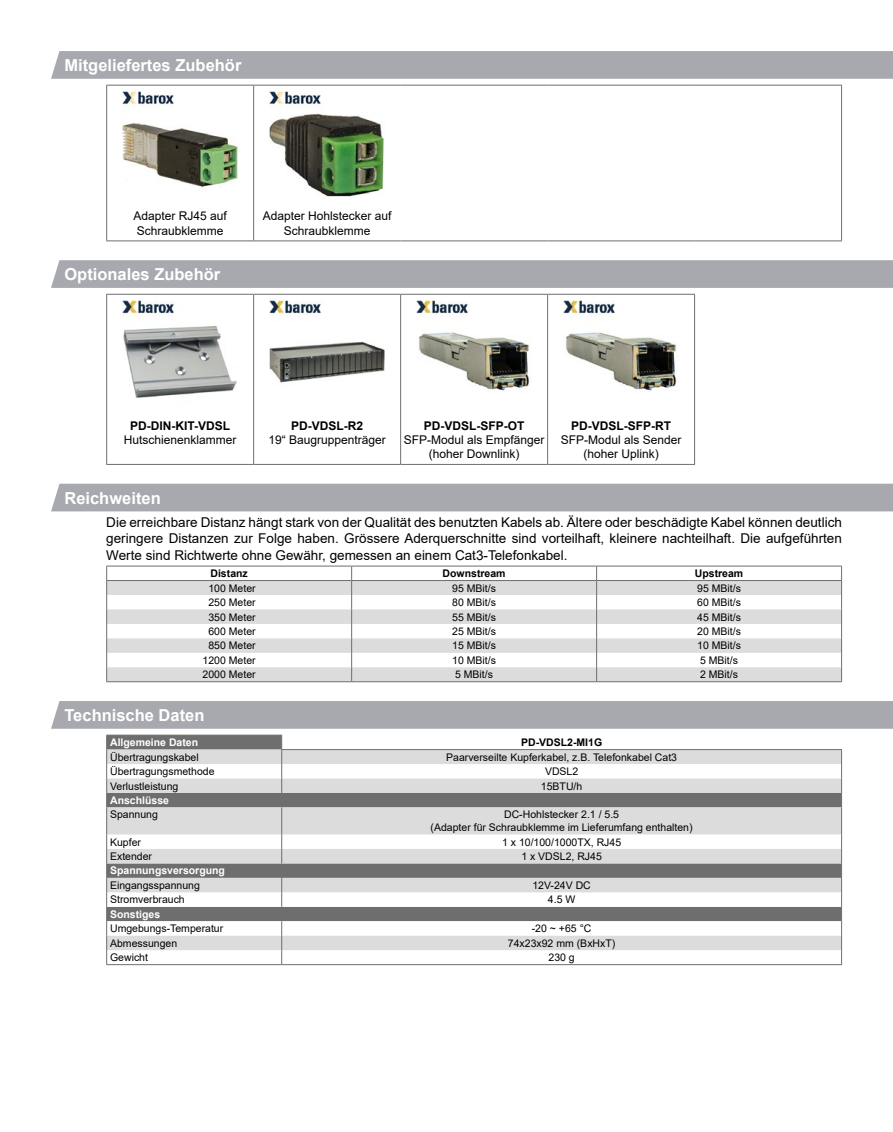
<style>
.page{position:relative;width:893px;height:1132px;background:#fff}
.page>*{position:absolute;margin:0;border:0;box-sizing:border-box;transform-origin:0 0}
.t1{font:700 16.5px "Arial";color:#fff}
.t2{font:13.5px/16.2px "Arial";color:#000;text-align:justify}
.t3{font:12px/14.4px "Arial";color:#000;text-align:center}
.t4{font:700 12px "Arial";color:#000}
.t5{font:10.5px/12.6px "Arial";color:#000;text-align:center}
.t6{font:700 10.5px "Arial";color:#fff}
.t7{font:700 10.5px "Arial";color:#000}
</style>
<div class="page">
<div style="left:51px;top:51px;width:842px;height:28px;background:#a8a9af"></div>
<hr style="left:106px;top:85px;width:148px;height:1px;background:#6e6e6e">
<hr style="left:106px;top:85px;width:1px;height:155px;background:#6e6e6e">
<hr style="left:254px;top:85px;width:147px;height:1px;background:#6e6e6e">
<hr style="left:253px;top:85px;width:1px;height:155px;background:#6e6e6e">
<hr style="left:401px;top:85px;width:147px;height:1px;background:#6e6e6e">
<hr style="left:548px;top:85px;width:147px;height:1px;background:#6e6e6e">
<hr style="left:695px;top:85px;width:147px;height:1px;background:#6e6e6e">
<hr style="left:841px;top:85px;width:1px;height:155px;background:#6e6e6e">
<hr style="left:106px;top:240px;width:148px;height:1px;background:#6e6e6e">
<hr style="left:254px;top:240px;width:147px;height:1px;background:#6e6e6e">
<hr style="left:401px;top:240px;width:147px;height:1px;background:#6e6e6e">
<hr style="left:548px;top:240px;width:147px;height:1px;background:#6e6e6e">
<hr style="left:695px;top:240px;width:147px;height:1px;background:#6e6e6e">
<img style="left:123px;top:91px;width:115px;height:97px">
<img style="left:270px;top:91px;width:115px;height:106px">
<div style="left:51px;top:260px;width:842px;height:28px;background:#a8a9af"></div>
<hr style="left:106px;top:294px;width:148px;height:1px;background:#6e6e6e">
<hr style="left:106px;top:294px;width:1px;height:170px;background:#6e6e6e">
<hr style="left:254px;top:294px;width:147px;height:1px;background:#6e6e6e">
<hr style="left:253px;top:294px;width:1px;height:170px;background:#6e6e6e">
<hr style="left:401px;top:294px;width:147px;height:1px;background:#6e6e6e">
<hr style="left:400px;top:294px;width:1px;height:170px;background:#6e6e6e">
<hr style="left:548px;top:294px;width:147px;height:1px;background:#6e6e6e">
<hr style="left:547px;top:294px;width:1px;height:170px;background:#6e6e6e">
<hr style="left:694px;top:294px;width:1px;height:170px;background:#6e6e6e">
<hr style="left:106px;top:464px;width:148px;height:1px;background:#6e6e6e">
<hr style="left:254px;top:464px;width:147px;height:1px;background:#6e6e6e">
<hr style="left:401px;top:464px;width:147px;height:1px;background:#6e6e6e">
<hr style="left:548px;top:464px;width:147px;height:1px;background:#6e6e6e">
<img style="left:123px;top:300px;width:114px;height:98px">
<img style="left:270px;top:300px;width:115px;height:83px">
<img style="left:417px;top:300px;width:113px;height:91px">
<img style="left:564px;top:300px;width:113px;height:91px">
<div style="left:51px;top:483px;width:842px;height:28px;background:#a8a9af"></div>
<svg style="left:107px;top:566px;width:734px;height:14px"></svg>
<svg style="left:107px;top:581px;width:734px;height:100px;fill:#dcdcdc"></svg>
<hr style="left:106px;top:580px;width:246px;height:1px;background:#6e6e6e">
<hr style="left:352px;top:580px;width:245px;height:1px;background:#6e6e6e">
<hr style="left:597px;top:580px;width:245px;height:1px;background:#6e6e6e">
<hr style="left:106px;top:565px;width:246px;height:1px;background:#6e6e6e">
<hr style="left:352px;top:565px;width:245px;height:1px;background:#6e6e6e">
<hr style="left:597px;top:565px;width:245px;height:1px;background:#6e6e6e">
<svg style="left:106px;top:566px;width:1px;height:115px"></svg>
<svg style="left:351px;top:566px;width:1px;height:115px"></svg>
<svg style="left:596px;top:566px;width:1px;height:115px"></svg>
<svg style="left:841px;top:566px;width:1px;height:115px"></svg>
<hr style="left:106px;top:681px;width:246px;height:1px;background:#6e6e6e">
<hr style="left:352px;top:681px;width:245px;height:1px;background:#6e6e6e">
<hr style="left:597px;top:681px;width:245px;height:1px;background:#6e6e6e">
<div style="left:51px;top:701px;width:842px;height:27px;background:#a8a9af"></div>
<svg style="left:107px;top:735px;width:734px;height:228px"></svg>
<svg style="left:107px;top:749px;width:734px;height:200px;fill:#dcdcdc"></svg>
<hr style="left:106px;top:734px;width:176px;height:1px;background:#6e6e6e">
<svg style="left:106px;top:735px;width:1px;height:228px"></svg>
<hr style="left:106px;top:963px;width:176px;height:1px;background:#6e6e6e">
<hr style="left:281px;top:749px;width:561px;height:1px;background:#6e6e6e">
<svg style="left:281px;top:735px;width:1px;height:57px"></svg>
<svg style="left:281px;top:807px;width:1px;height:56px"></svg>
<svg style="left:281px;top:877px;width:1px;height:29px"></svg>
<svg style="left:281px;top:920px;width:1px;height:43px"></svg>
<svg style="left:841px;top:749px;width:1px;height:214px"></svg>
<hr style="left:282px;top:963px;width:560px;height:1px;background:#6e6e6e">
<h1 class="t1" style="left:64px;top:54px;width:178px">Mitgeliefertes Zubehör</h1>
<p class="t3" style="left:133px;top:209px;width:95px;text-align:left">Adapter RJ45 auf<br>Schraubklemme</p>
<p class="t3" style="left:263px;top:209px;width:130px">Adapter Hohlstecker auf<br>Schraubklemme</p>
<h1 class="t1" style="left:64px;top:263px;width:157px">Optionales Zubehör</h1>
<p class="t4" style="left:130px;top:417px;width:101px">PD-DIN-KIT-VDSL</p>
<p class="t3" style="left:124px;top:432px;width:114px">Hutschienenklammer</p>
<p class="t4" style="left:291px;top:417px;width:73px">PD-VDSL-R2</p>
<p class="t3" style="left:268px;top:432px;width:119px">19“ Baugruppenträger</p>
<p class="t4" style="left:424px;top:417px;width:102px">PD-VDSL-SFP-OT</p>
<p class="t3" style="left:404px;top:432px;width:142px">SFP-Modul als Empfänger (hoher Downlink)</p>
<p class="t4" style="left:571px;top:417px;width:101px">PD-VDSL-SFP-RT</p>
<p class="t3" style="left:561px;top:432px;width:122px">SFP-Modul als Sender (hoher Uplink)</p>
<h1 class="t1" style="left:64px;top:486px;width:98px">Reichweiten</h1>
<p class="t2" style="left:106px;top:514px;width:737px">Die erreichbare Distanz hängt stark von der Qualität des benutzten Kabels ab. Ältere oder beschädigte Kabel können deutlich geringere Distanzen zur Folge haben. Grössere Aderquerschnitte sind vorteilhaft, kleinere nachteilhaft. Die aufgeführten Werte sind Richtwerte ohne Gewähr, gemessen an einem Cat3-Telefonkabel.</p>
<p class="t7" style="left:210px;top:566px;width:39px">Distanz</p>
<p class="t7" style="left:443px;top:566px;width:65px">Downstream</p>
<p class="t7" style="left:695px;top:566px;width:50px">Upstream</p>
<p class="t5" style="left:208px;top:581px;width:49px">100 Meter</p>
<p class="t5" style="left:452px;top:581px;width:45px">95 MBit/s</p>
<p class="t5" style="left:697px;top:581px;width:45px">95 MBit/s</p>
<p class="t5" style="left:208px;top:595px;width:49px">250 Meter</p>
<p class="t5" style="left:452px;top:595px;width:45px">80 MBit/s</p>
<p class="t5" style="left:697px;top:595px;width:45px">60 MBit/s</p>
<p class="t5" style="left:208px;top:610px;width:49px">350 Meter</p>
<p class="t5" style="left:452px;top:610px;width:45px">55 MBit/s</p>
<p class="t5" style="left:697px;top:610px;width:45px">45 MBit/s</p>
<p class="t5" style="left:208px;top:624px;width:49px">600 Meter</p>
<p class="t5" style="left:452px;top:624px;width:45px">25 MBit/s</p>
<p class="t5" style="left:697px;top:624px;width:45px">20 MBit/s</p>
<p class="t5" style="left:208px;top:639px;width:49px">850 Meter</p>
<p class="t5" style="left:452px;top:639px;width:45px">15 MBit/s</p>
<p class="t5" style="left:697px;top:639px;width:45px">10 MBit/s</p>
<p class="t5" style="left:203px;top:653px;width:55px">1200 Meter</p>
<p class="t5" style="left:452px;top:653px;width:45px">10 MBit/s</p>
<p class="t5" style="left:700px;top:653px;width:39px">5 MBit/s</p>
<p class="t5" style="left:203px;top:668px;width:55px">2000 Meter</p>
<p class="t5" style="left:455px;top:668px;width:39px">5 MBit/s</p>
<p class="t5" style="left:700px;top:668px;width:39px">2 MBit/s</p>
<h1 class="t1" style="left:64px;top:703px;width:141px">Technische Daten</h1>
<p class="t6" style="left:110px;top:734px;width:90px">Allgemeine Daten</p>
<p class="t7" style="left:521px;top:734px;width:83px">PD-VDSL2-MI1G</p>
<p class="t5" style="left:110px;top:750px;width:90px">Übertragungskabel</p>
<p class="t5" style="left:446px;top:750px;width:232px">Paarverseilte Kupferkabel, z.B. Telefonkabel Cat3</p>
<p class="t5" style="left:110px;top:764px;width:106px">Übertragungsmethode</p>
<p class="t5" style="left:545px;top:764px;width:35px">VDSL2</p>
<p class="t5" style="left:110px;top:779px;width:70px">Verlustleistung</p>
<p class="t5" style="left:541px;top:779px;width:43px">15BTU/h</p>
<p class="t6" style="left:110px;top:792px;width:60px">Anschlüsse</p>
<p class="t5" style="left:110px;top:808px;width:49px">Spannung</p>
<p class="t5" style="left:431px;top:808px;width:264px">DC-Hohlstecker 2.1 / 5.5<br>(Adapter für Schraubklemme im Lieferumfang enthalten)</p>
<p class="t5" style="left:110px;top:835px;width:32px">Kupfer</p>
<p class="t5" style="left:502px;top:835px;width:121px">1 x 10/100/1000TX, RJ45</p>
<p class="t5" style="left:110px;top:849px;width:44px">Extender</p>
<p class="t5" style="left:521px;top:849px;width:82px">1 x VDSL2, RJ45</p>
<p class="t6" style="left:110px;top:863px;width:116px">Spannungsversorgung</p>
<p class="t5" style="left:110px;top:878px;width:91px">Eingangsspannung</p>
<p class="t5" style="left:532px;top:878px;width:60px">12V-24V DC</p>
<p class="t5" style="left:110px;top:893px;width:76px">Stromverbrauch</p>
<p class="t5" style="left:548px;top:893px;width:29px">4.5 W</p>
<p class="t6" style="left:110px;top:906px;width:52px">Sonstiges</p>
<p class="t5" style="left:110px;top:921px;width:115px">Umgebungs-Temperatur</p>
<p class="t5" style="left:532px;top:921px;width:61px">-20 ~ +65 °C</p>
<p class="t5" style="left:110px;top:936px;width:69px">Abmessungen</p>
<p class="t5" style="left:508px;top:936px;width:109px">74x23x92 mm (BxHxT)</p>
<p class="t5" style="left:110px;top:950px;width:39px">Gewicht</p>
<p class="t5" style="left:548px;top:950px;width:28px">230 g</p>
</div>
